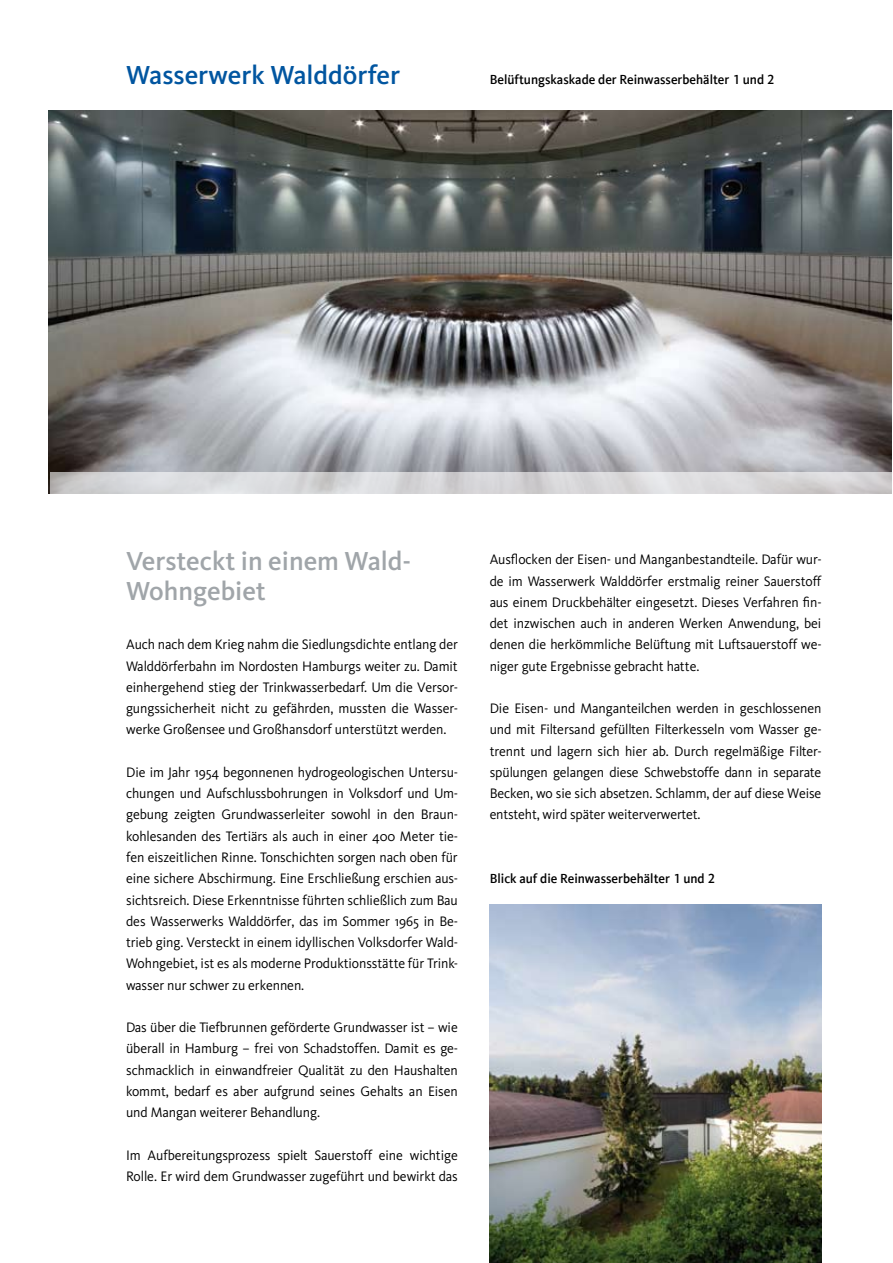
<style>
.page{position:relative;width:893px;height:1263px;background:#fff}
.page>*{position:absolute;margin:0;border:0;box-sizing:border-box;transform-origin:0 0}
.t1{font:500 27px/30px "Kievit";color:#a0a5a9}
.t2{font:500 27px "Kievit";color:#0055a0}
.t3{font:14.25px/21.3px "Kievit";letter-spacing:-.005em;color:#000;text-align:justify}
.t4{font:700 13.5px "Wasserwerke Kievit";color:#000}
</style>
<div class="page">
<img style="left:48px;top:111px;width:843px;height:382px">
<img style="left:490px;top:904px;width:331px;height:359px">
<svg style="left:50px;top:472px;width:841px;height:21px;background:#d6d6d8"></svg>
<h1 class="t2" style="left:126px;top:59px;width:275px">Wasserwerk Walddörfer</h1>
<p class="t4" style="left:490px;top:72px;width:287px">Belüftungskaskade der Reinwasserbehälter 1 und 2</p>
<h1 class="t1" style="left:126px;top:546px;width:287px">Versteckt in einem Wald-<br>Wohngebiet</h1>
<p class="t3" style="left:126px;top:634px;width:334px">Auch nach dem Krieg nahm die Siedlungsdichte entlang der Walddörferbahn im Nordosten Hamburgs weiter zu. Damit einhergehend stieg der Trinkwasserbedarf. Um die Versor&shy;gungssicherheit nicht zu gefährden, mussten die Wasser&shy;werke Großensee und Großhansdorf unterstützt werden.</p>
<p class="t3" style="left:126px;top:761px;width:334px">Die im Jahr 1954 begonnenen hydrogeologischen Untersu&shy;chungen und Aufschlussbohrungen in Volksdorf und Um&shy;gebung zeigten Grundwasserleiter sowohl in den Braun&shy;kohlesanden des Tertiärs als auch in einer 400 Meter tie&shy;fen eiszeitlichen Rinne. Tonschichten sorgen nach oben für eine sichere Abschirmung. Eine Erschließung erschien aus&shy;sichtsreich. Diese Erkenntnisse führten schließlich zum Bau des Wasserwerks Walddörfer, das im Sommer 1965 in Be&shy;trieb ging. Versteckt in einem idyllischen Volksdorfer Wald-Wohngebiet, ist es als moderne Produktionsstätte für Trink&shy;wasser nur schwer zu erkennen.</p>
<p class="t3" style="left:126px;top:1016px;width:334px">Das über die Tiefbrunnen geförderte Grundwasser ist – wie überall in Hamburg – frei von Schadstoffen. Damit es ge&shy;schmacklich in einwandfreier Qualität zu den Haushalten kommt, bedarf es aber aufgrund seines Gehalts an Eisen und Mangan weiterer Behandlung.</p>
<p class="t3" style="left:126px;top:1144px;width:333px">Im Aufbereitungsprozess spielt Sauerstoff eine wichtige<br>Rolle. Er wird dem Grundwasser zugeführt und bewirkt das</p>
<p class="t3" style="left:490px;top:549px;width:334px">Ausflocken der Eisen- und Manganbestandteile. Dafür wur&shy;de im Wasserwerk Walddörfer erstmalig reiner Sauerstoff aus einem Druckbehälter eingesetzt. Dieses Verfahren fin&shy;det inzwischen auch in anderen Werken Anwendung, bei denen die herkömmliche Belüftung mit Luftsauerstoff we&shy;niger gute Ergebnisse gebracht hatte.</p>
<p class="t3" style="left:490px;top:697px;width:334px">Die Eisen- und Manganteilchen werden in geschlossenen und mit Filtersand gefüllten Filterkesseln vom Wasser ge&shy;trennt und lagern sich hier ab. Durch regelmäßige Filter&shy;spülungen gelangen diese Schwebstoffe dann in separate Becken, wo sie sich absetzen. Schlamm, der auf diese Weise entsteht, wird später weiterverwertet.</p>
<p class="t4" style="left:490px;top:871px;width:227px">Blick auf die Reinwasserbehälter 1 und 2</p>
</div>
